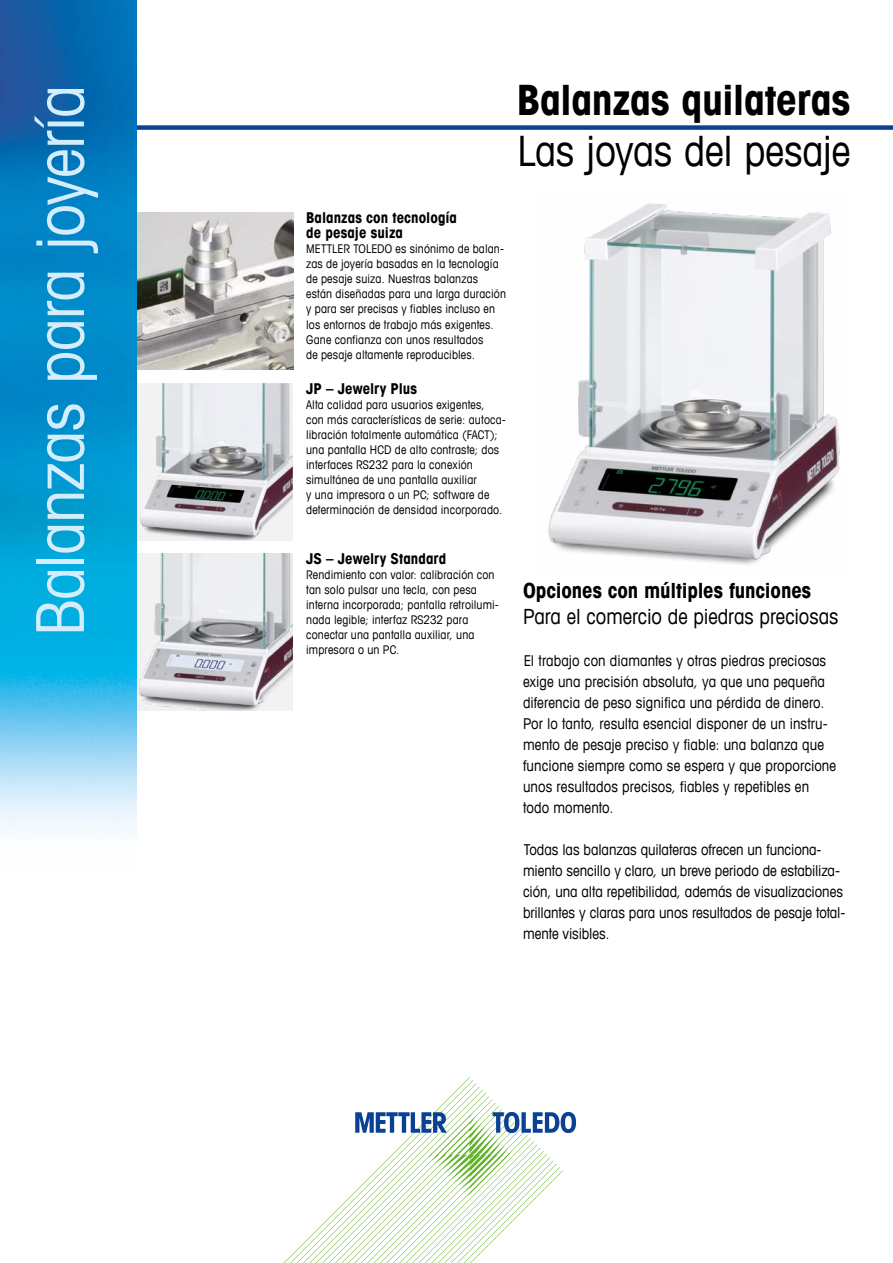
<style>
.page{position:relative;width:893px;height:1263px;background:#fff}
.page>*{position:absolute;margin:0;border:0;box-sizing:border-box;transform-origin:0 0}
.t1{font:condensed 66px "Avant Garde Com";letter-spacing:-.015em;color:#d4edfc}
.t2{font:700 condensed 42px "Avant Garde Com";letter-spacing:-.01em;color:#000}
.t3{font:condensed 42px "Avant Garde Com";letter-spacing:-.005em;color:#000}
.t4{font:condensed 21px "Avant Garde Com";letter-spacing:-.005em;color:#000}
.t5{font:700 condensed 21px "Avant Garde Com";letter-spacing:-.005em;color:#000}
.t6{font:condensed 15px/21px "Avant Garde Com";color:#000}
.t7{font:700 condensed 15px/15px "Avant Garde Com";color:#000}
.t8{font:condensed 12px/15px "Avant Garde Com";letter-spacing:.015em;color:#000}
</style>
<div class="page">
<svg style="left:283px;top:1077px;width:293px;height:186px"></svg>
<img style="left:136px;top:213px;width:157px;height:157px">
<img style="left:136px;top:553px;width:157px;height:158px">
<img style="left:138px;top:383px;width:155px;height:157px">
<div style="left:111px;top:125px;width:782px;height:5px;background:#0b4195"></div>
<img style="left:0;top:0;width:136px;height:833px">
<img style="left:548px;top:202px;width:292px;height:363px">
<h1 class="t1" style="left:19px;top:636px;width:552px;rotate:-90deg">Balanzas para joyería</h1>
<h2 class="t2" style="left:517px;top:73px;width:335px">Balanzas quilateras</h2>
<h2 class="t3" style="left:517px;top:125px;width:335px">Las joyas del pesaje</h2>
<p class="t7" style="left:306px;top:210px;width:152px">Balanzas con tecnología de pesaje suiza</p>
<p class="t8" style="left:306px;top:241px;width:201px">METTLER TOLEDO es sinónimo de balan&shy;zas de joyería basadas en la tecnología de pesaje suiza. Nuestras balanzas están diseñadas para una larga duración y para ser precisas y fiables incluso en los entornos de trabajo más exigentes.<br>Gane confianza con unos resultados<br>de pesaje altamente reproducibles.</p>
<p class="t7" style="left:306px;top:380px;width:112px">JP – Jewelry Plus</p>
<p class="t8" style="left:306px;top:396px;width:201px">Alta calidad para usuarios exigentes,<br>con más características de serie: autoca&shy;libración totalmente automática (FACT); una pantalla HCD de alto contraste; dos interfaces RS232 para la conexión simultánea de una pantalla auxiliar<br>y una impresora o un PC; software de determinación de densidad incorporado.</p>
<p class="t7" style="left:306px;top:550px;width:142px">JS – Jewelry Standard</p>
<p class="t8" style="left:306px;top:567px;width:194px">Rendimiento con valor: calibración con tan solo pulsar una tecla, con pesa interna incorporada; pantalla retroilumi&shy;nada legible; interfaz RS232 para conectar una pantalla auxiliar, una impresora o un PC.</p>
<h3 class="t5" style="left:523px;top:577px;width:290px">Opciones con múltiples funciones</h3>
<h3 class="t4" style="left:523px;top:603px;width:317px">Para el comercio de piedras preciosas</h3>
<p class="t6" style="left:523px;top:649px;width:315px">El trabajo con diamantes y otras piedras preciosas exige una precisión absoluta, ya que una pequeña diferencia de peso significa una pérdida de dinero.<br>Por lo tanto, resulta esencial disponer de un instru&shy;mento de pesaje preciso y fiable: una balanza que funcione siempre como se espera y que proporcione unos resultados precisos, fiables y repetibles en todo momento.</p>
<p class="t6" style="left:523px;top:838px;width:324px">Todas las balanzas quilateras ofrecen un funciona&shy;miento sencillo y claro, un breve periodo de estabiliza&shy;ción, una alta repetibilidad, además de visualizaciones brillantes y claras para unos resultados de pesaje total&shy;mente visibles.</p>
</div>
